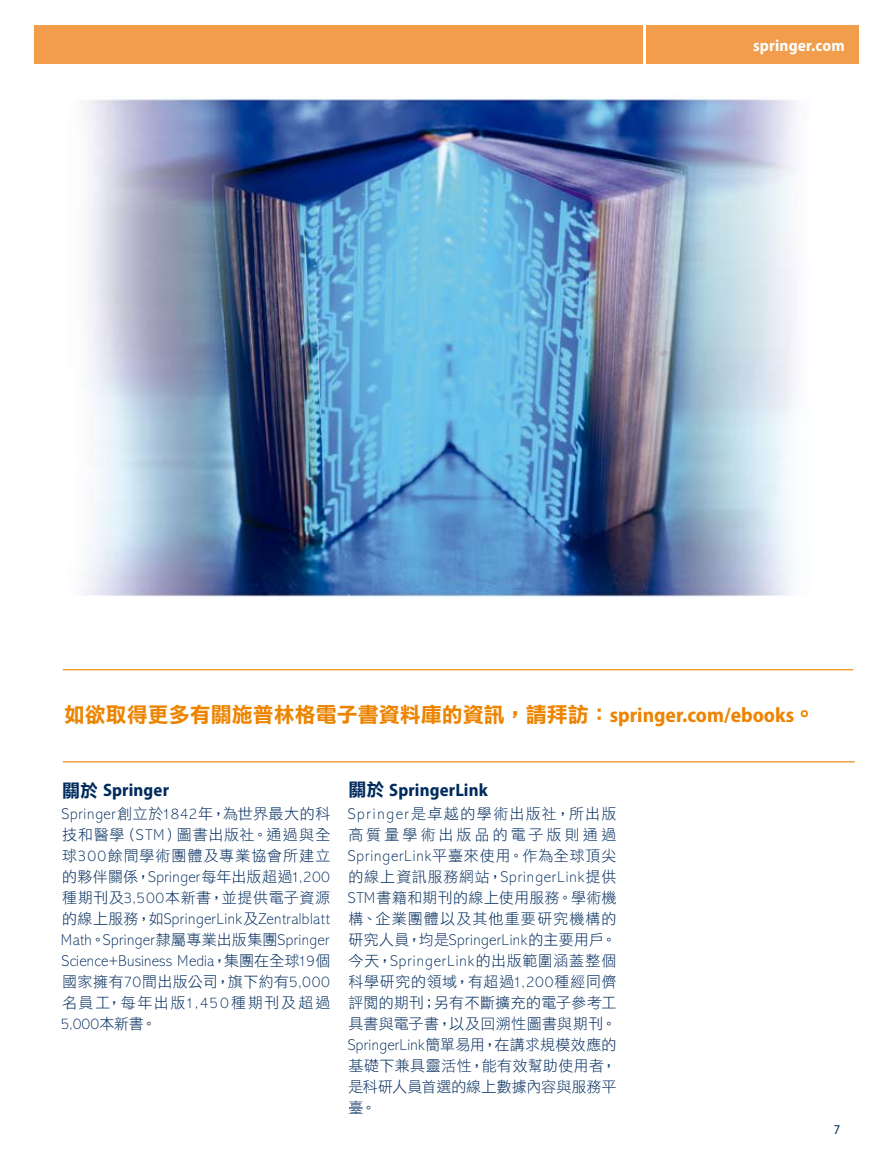
<style>
.page{position:relative;width:893px;height:1174px;background:#fff}
.page>*{position:absolute;margin:0;border:0;box-sizing:border-box;transform-origin:0 0}
.t1{font:21px "DF Li Hei Bd HK BF";color:#ed8400}
.t2{font:700 semi-condensed 18px "Myriad Pro";letter-spacing:.01em;color:#002b5d}
.t3{font:700 semi-condensed 16.5px "Myriad Pro";letter-spacing:.01em;color:#fff}
.t4{font:15px/21px "DF Li Hei Lt HK BF";letter-spacing:.025em;color:#002b5d;text-align:justify}
.t5{font:semi-condensed 13.5px "Myriad Pro";color:#002b5d}
.s1{font-family:"Myriad Pro";font-weight:700;font-stretch:semi-condensed}
.s2{font-family:"DF Li Hei Bd HK BF";font-weight:400;font-stretch:normal}
</style>
<div class="page">
<div style="left:34px;top:26px;width:608px;height:38px;background:#f19d4c"></div>
<div style="left:646px;top:26px;width:213px;height:38px;background:#f19d4c"></div>
<hr style="left:63px;top:761px;width:792px;height:1px;background:#ed8400">
<img style="left:84px;top:98px;width:713px;height:499px">
<hr style="left:63px;top:669px;width:790px;height:1px;background:#ed8400">
<p class="t3" style="left:753px;top:37px;width:93px">springer.com</p>
<h1 class="t1" style="left:64px;top:704px;width:753px">如欲取得更多有關施普林格電子書資料庫的資訊，請拜訪：<span class="s1">springer.com/ebooks</span>。</h1>
<p class="t2" style="left:62px;top:780px;width:108px"><span class="s2">關於</span> Springer</p>
<p class="t4" style="left:62px;top:804px;width:270px">Springer創立於1842年，為世界最大的科技和醫學（STM）圖書出版社。通過與全球300餘間學術團體及專業協會所建立的夥伴關係，Springer每年出版超過1,200種期刊及3,500本新書，並提供電子資源的線上服務，如SpringerLink及Zentralblatt Math。Springer隸屬專業出版集團Springer Science+Business Media，集團在全球19個國家擁有70間出版公司，旗下約有5,000名員工，每年出版1,450種期刊及超過5,000本新書。</p>
<p class="t2" style="left:348px;top:779px;width:141px"><span class="s2">關於</span> SpringerLink</p>
<p class="t4" style="left:348px;top:803px;width:270px">Springer是卓越的學術出版社，所出版高質量學術出版品的電子版則通過SpringerLink平臺來使用。作為全球頂尖的線上資訊服務網站，SpringerLink提供STM書籍和期刊的線上使用服務。學術機構、企業團體以及其他重要研究機構的研究人員，均是SpringerLink的主要用戶。今天，SpringerLink的出版範圍涵蓋整個科學研究的領域，有超過1,200種經同儕評閱的期刊；另有不斷擴充的電子參考工具書與電子書，以及回溯性圖書與期刊。SpringerLink簡單易用，在講求規模效應的基礎下兼具靈活性，能有效幫助使用者，是科研人員首選的線上數據內容與服務平臺。</p>
<p class="t5" style="left:834px;top:1122px;width:8px">7</p>
</div>
